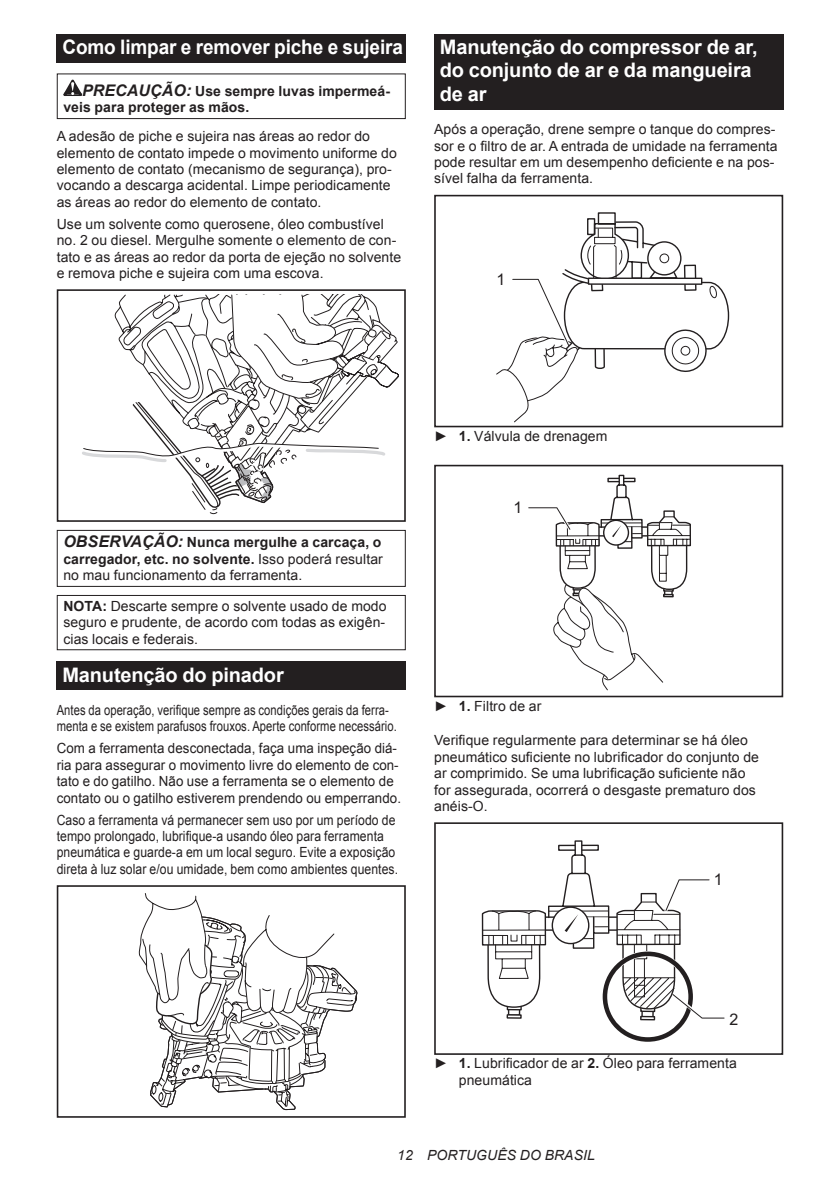
<style>
.page{position:relative;width:840px;height:1191px;background:#fff}
.page>*{position:absolute;margin:0;border:0;box-sizing:border-box;transform-origin:0 0}
.t1{font:700 20px/23.4px "Arial";letter-spacing:-.01em;color:#fff}
.t2{font:700 20px "Arial";letter-spacing:-.01em;color:#fff;scale:.95 1}
.t3{font:16px "Arial";color:#231f20}
.t4{font:14px/16.4px "Arial";letter-spacing:.005em;color:#231f20}
.t5{font:14px/16.4px "Arial";letter-spacing:.005em;color:#231f20;scale:.87 1}
.t6{font:14px/16.4px "Arial";letter-spacing:.005em;color:#231f20;scale:.95 1}
.t7{font:700 14px/16.4px "Arial";letter-spacing:.005em;color:#231f20}
.t8{font:14px/16.4px "Arial";letter-spacing:.005em;color:#231f20;scale:.8 1}
.t9{font:italic 14px "Arial";letter-spacing:.005em;color:#231f20}
.s1{font-style:italic;font-size:16px}
.s2{font-weight:400}
.s3{font-weight:700}
</style>
<div class="page">
<div style="left:57px;top:34px;width:348px;height:29px;background:#231f20"></div>
<svg style="left:63px;top:80px;width:19px;height:16px"></svg>
<div style="left:57px;top:73px;width:348px;height:46px;border:1px solid #231f20"></div>
<svg style="left:82px;top:294px;width:317px;height:220px"></svg>
<div style="left:57px;top:493px;width:73px;height:29px;background:#fff"></div>
<div style="left:57px;top:289px;width:348px;height:233px;border:2px solid #231f20"></div>
<div style="left:57px;top:530px;width:348px;height:57px;border:1px solid #231f20"></div>
<div style="left:57px;top:595px;width:348px;height:55px;border:1px solid #231f20"></div>
<div style="left:57px;top:661px;width:348px;height:29px;background:#231f20"></div>
<svg style="left:139px;top:893px;width:218px;height:218px"></svg>
<div style="left:57px;top:885px;width:348px;height:232px;border:2px solid #231f20"></div>
<div style="left:434px;top:34px;width:348px;height:75px;background:#231f20"></div>
<svg style="left:496px;top:212px;width:233px;height:210px"></svg>
<div style="left:434px;top:195px;width:348px;height:232px;border:2px solid #231f20"></div>
<svg style="left:528px;top:474px;width:163px;height:216px"></svg>
<div style="left:434px;top:465px;width:348px;height:232px;border:2px solid #231f20"></div>
<div style="left:434px;top:822px;width:348px;height:232px;border:2px solid #231f20"></div>
<svg style="left:481px;top:840px;width:244px;height:202px"></svg>
<h1 class="t2" style="left:62px;top:34px;width:360px">Como limpar e remover piche e sujeira</h1>
<p class="t7" style="left:63px;top:83px;width:328px;text-indent:19px"><span class="s1">PRECAUÇÃO:</span> Use sempre luvas impermeá&shy;veis para proteger as mãos.</p>
<p class="t4" style="left:57px;top:128px;width:341px">A adesão de piche e sujeira nas áreas ao redor do elemento de contato impede o movimento uniforme do elemento de contato (mecanismo de segurança), pro&shy;vocando a descarga acidental. Limpe periodicamente as áreas ao redor do elemento de contato.</p>
<p class="t4" style="left:57px;top:216px;width:346px">Use um solvente como querosene, óleo combustível no. 2 ou diesel. Mergulhe somente o elemento de con&shy;tato e as áreas ao redor da porta de ejeção no solvente e remova piche e sujeira com uma escova.</p>
<h1 class="t1" style="left:439px;top:36px;width:319px">Manutenção do compressor de ar, do conjunto de ar e da mangueira de ar</h1>
<p class="t4" style="left:434px;top:121px;width:345px">Após a operação, drene sempre o tanque do compres&shy;sor e o filtro de ar. A entrada de umidade na ferramenta pode resultar em um desempenho deficiente e na pos&shy;sível falha da ferramenta.</p>
<p class="t3" style="left:496px;top:269px;width:10px">1</p>
<p class="t7" style="left:63px;top:535px;width:321px;text-align:justify"><span class="s1">OBSERVAÇÃO:</span> Nunca mergulhe a carcaça, o carregador, etc. no solvente. <span class="s2">Isso poderá resultar no mau funcionamento da ferramenta.</span></p>
<p class="t4" style="left:63px;top:598px;width:324px;text-align:justify"><span class="s3">NOTA:</span> Descarte sempre o solvente usado de modo seguro e prudente, de acordo com todas as exigên&shy;cias locais e federais.</p>
<h1 class="t1" style="left:62px;top:663px;width:223px">Manutenção do pinador</h1>
<p class="t8" style="left:57px;top:702px;width:426px">Antes da operação, verifique sempre as condições gerais da ferra&shy;menta e se existem parafusos frouxos. Aperte conforme necessário.</p>
<p class="t6" style="left:57px;top:740px;width:364px">Com a ferramenta desconectada, faça uma inspeção diá&shy;ria para assegurar o movimento livre do elemento de con&shy;tato e do gatilho. Não use a ferramenta se o elemento de contato ou o gatilho estiverem prendendo ou emperrando.</p>
<p class="t5" style="left:57px;top:811px;width:393px">Caso a ferramenta vá permanecer sem uso por um período de tempo prolongado, lubrifique-a usando óleo para ferramenta pneumática e guarde-a em um local seguro. Evite a exposição direta à luz solar e/ou umidade, bem como ambientes quentes.</p>
<p class="t4" style="left:434px;top:428px;width:175px">► <span class="s3">1.</span> Válvula de drenagem</p>
<p class="t3" style="left:513px;top:497px;width:10px">1</p>
<p class="t4" style="left:434px;top:698px;width:109px">► <span class="s3">1.</span> Filtro de ar</p>
<p class="t4" style="left:434px;top:732px;width:326px">Verifique regularmente para determinar se há óleo pneumático suficiente no lubrificador do conjunto de ar comprimido. Se uma lubrificação suficiente não for assegurada, ocorrerá o desgaste prematuro dos anéis-O.</p>
<p class="t3" style="left:713px;top:869px;width:10px">1</p>
<p class="t3" style="left:729px;top:1008px;width:10px">2</p>
<p class="t4" style="left:458px;top:1055px;width:279px;text-indent:-25px">► <span class="s3">1.</span> Lubrificador de ar <span class="s3">2.</span> Óleo para ferramenta pneumática</p>
<p class="t9" style="left:397px;top:1146px;width:199px">12 PORTUGUÊS DO BRASIL</p>
</div>
